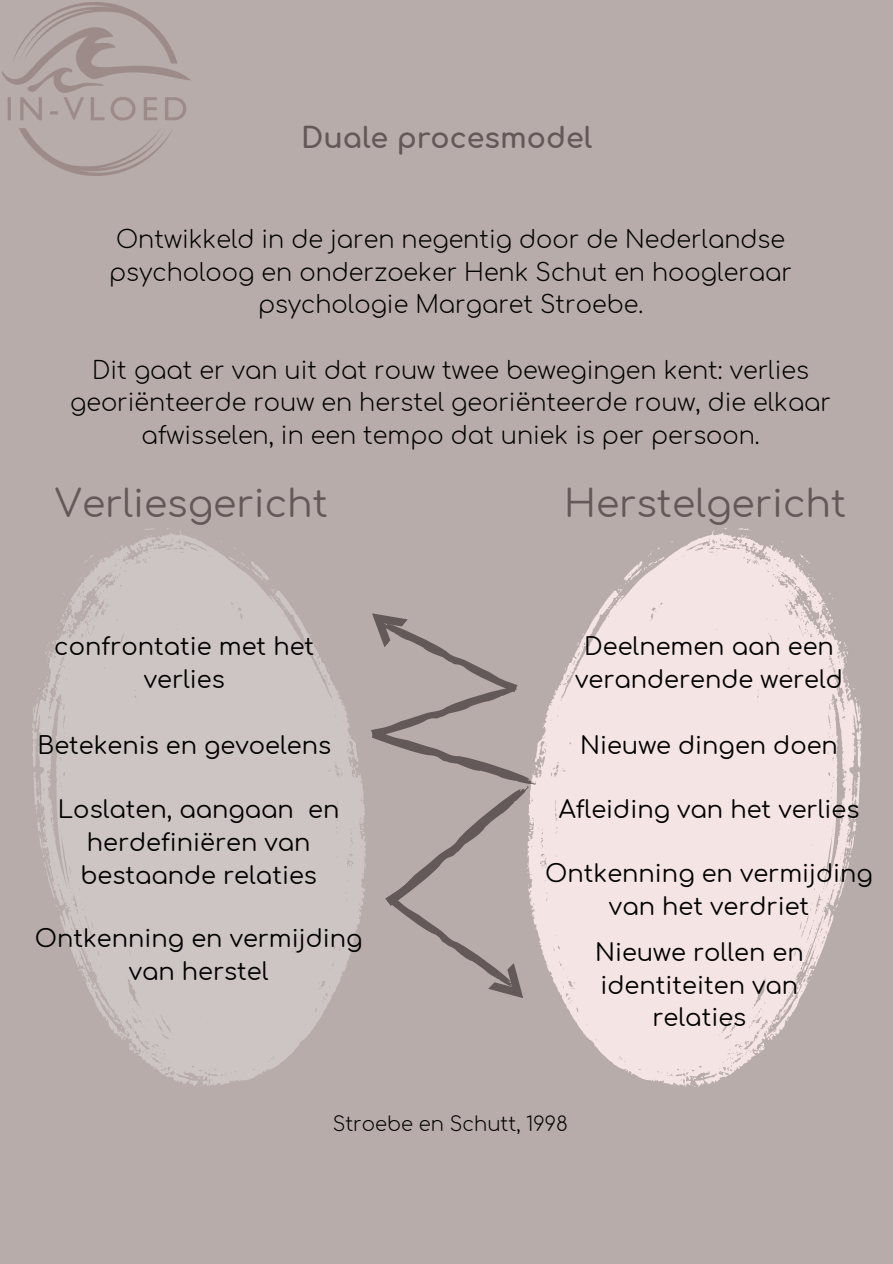
<style>
.page{position:relative;width:893px;height:1264px;background:#fff}
.page>*{position:absolute;margin:0;border:0;box-sizing:border-box;transform-origin:0 0}
.t1{font:37.8px "Comfortaa";color:#625958}
.t2{font:700 28.5px "Comfortaa";color:#625958}
.t3{font:24.15px/32.8px "Comfortaa";color:#000;text-align:center}
.t4{font:300 24px/32.7px "Comfortaa";color:#000;text-align:center}
.t5{font:300 19.65px "Comfortaa";color:#000}
</style>
<div class="page">
<div style="left:0;top:0;width:892px;height:1263px;background:#b7aca9"></div>
<svg style="left:32px;top:528px;width:328px;height:559px;fill:#cdc5c3"></svg>
<svg style="left:537px;top:528px;width:324px;height:559px;fill:#f4e4e3"></svg>
<svg style="left:360px;top:613px;width:177px;height:385px"></svg>
<img style="left:3px;top:2px;width:188px;height:174px">
<h3 class="t2" style="left:301px;top:123px;width:293px">Duale procesmodel</h3>
<p class="t4" style="left:109px;top:224px;width:684px">Ontwikkeld in de jaren negentig door de Nederlandse psycholoog en onderzoeker Henk Schut en hoogleraar psychologie Margaret Stroebe.</p>
<p class="t4" style="left:70px;top:354px;width:762px">Dit gaat er van uit dat rouw twee bewegingen kent: verlies georiënteerde rouw en herstel georiënteerde rouw, die elkaar afwisselen, in een tempo dat uniek is per persoon.</p>
<h3 class="t1" style="left:55px;top:483px;width:274px">Verliesgericht</h3>
<h1 class="t1" style="left:564px;top:483px;width:283px">Herstelgericht</h1>
<h1 class="t3" style="left:54px;top:631px;width:261px">confrontatie met het verlies</h1>
<p class="t3" style="left:38px;top:729px;width:295px">Betekenis en gevoelens</p>
<h3 class="t3" style="left:58px;top:794px;width:283px">Loslaten, aangaan en herdefiniëren van bestaande relaties</h3>
<h3 class="t3" style="left:35px;top:923px;width:329px">Ontkenning en vermijding van herstel</h3>
<h3 class="t3" style="left:575px;top:631px;width:269px">Deelnemen aan een veranderende wereld</h3>
<p class="t3" style="left:580px;top:729px;width:259px">Nieuwe dingen doen</p>
<p class="t3" style="left:558px;top:794px;width:302px">Afleiding van het verlies</p>
<p class="t3" style="left:545px;top:857px;width:329px">Ontkenning en vermijding van het verdriet</p>
<p class="t3" style="left:595px;top:936px;width:210px">Nieuwe rollen en identiteiten van relaties</p>
<h3 class="t5" style="left:333px;top:1113px;width:237px">Stroebe en Schutt, 1998</h3>
</div>
